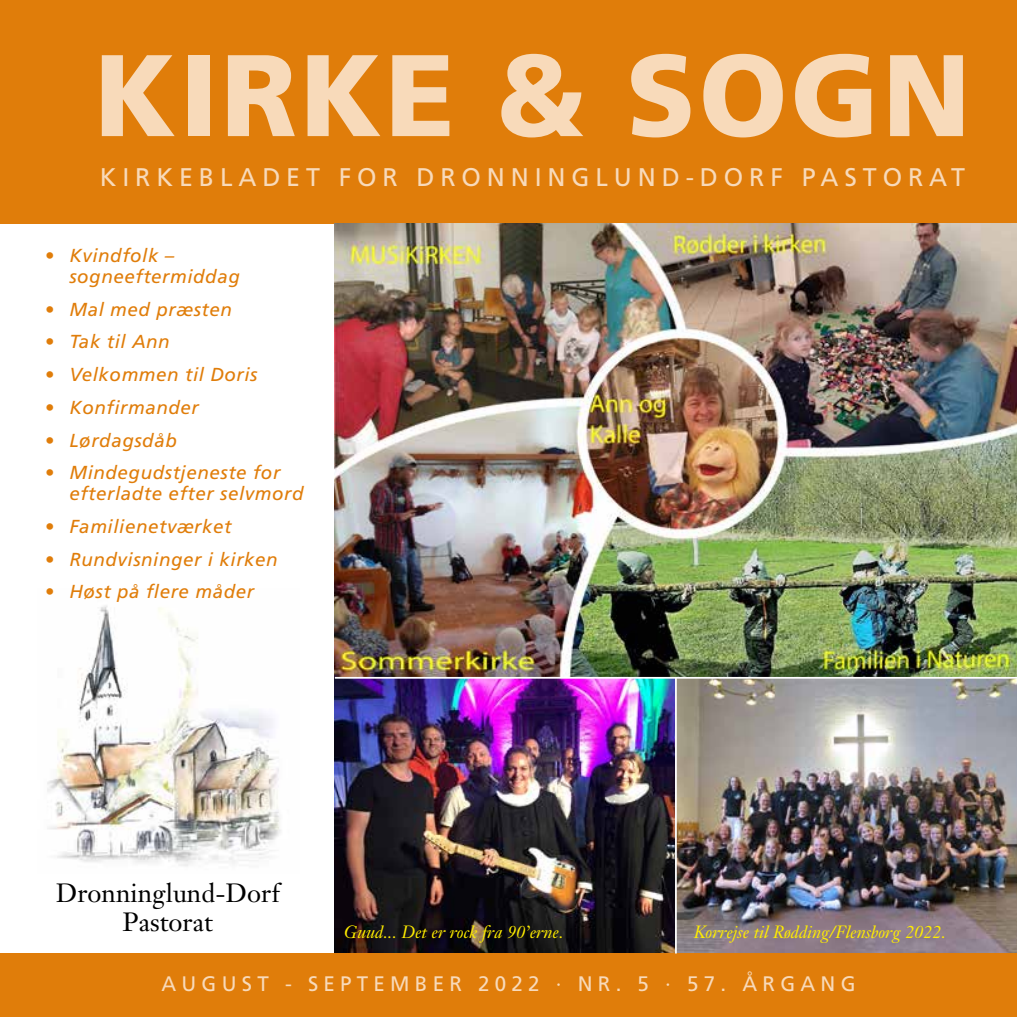
<style>
.page{position:relative;width:1017px;height:1017px;background:#fff}
.page>*{position:absolute;margin:0;border:0;box-sizing:border-box;transform-origin:0 0}
.t1{font:900 115.85px "Frutiger";letter-spacing:.03em;color:#f8daba}
.t2{font:26.07px/29.2px "Janson Text";color:#000;text-align:center}
.t3{font:25.55px "Frutiger";letter-spacing:.235em;color:#f8daba}
.t4{font:21px "Frutiger";letter-spacing:.255em;color:#f8daba}
.t5{font:italic 18.9px/21px "Frutiger";letter-spacing:.03em;color:#e07d0a}
.t6{font:italic 17.5px "Janson Text";color:#ffed00}
</style>
<div class="page">
<img style="left:335px;top:223px;width:682px;height:730px">
<img style="left:677px;top:679px;width:340px;height:274px">
<div style="left:0;top:0;width:1017px;height:223px;background:#e07d0a"></div>
<div style="left:0;top:953px;width:1017px;height:64px;background:#e07d0a"></div>
<img style="left:47px;top:605px;width:234px;height:261px">
<hr style="left:675px;top:639px;width:2px;height:314px;background:#fff">
<hr style="left:335px;top:677px;width:682px;height:2px;background:#fff">
<h1 class="t1" style="left:94px;top:26px;width:878px">KIRKE &amp; SOGN</h1>
<h3 class="t3" style="left:100px;top:162px;width:867px">KIRKEBLADET FOR DRONNINGLUND-DORF PASTORAT</h3>
<p class="t5" style="left:69px;top:245px;width:172px;text-indent:-25px">• Kvindfolk – sogneeftermiddag</p>
<p class="t5" style="left:45px;top:298px;width:189px">• Mal med præsten</p>
<p class="t5" style="left:45px;top:331px;width:127px">• Tak til Ann</p>
<p class="t5" style="left:45px;top:364px;width:214px">• Velkommen til Doris</p>
<p class="t5" style="left:45px;top:397px;width:156px">• Konfirmander</p>
<p class="t5" style="left:45px;top:429px;width:134px">• Lørdagsdåb</p>
<p class="t5" style="left:69px;top:462px;width:236px;text-indent:-25px">• Mindegudstjeneste for efterladte efter selvmord</p>
<p class="t5" style="left:45px;top:516px;width:188px">• Familienetværket</p>
<p class="t5" style="left:45px;top:548px;width:234px">• Rundvisninger i kirken</p>
<p class="t5" style="left:45px;top:581px;width:211px">• Høst på flere måder</p>
<h2 class="t2" style="left:56px;top:878px;width:225px">Dronninglund-Dorf<br>Pastorat</h2>
<p class="t6" style="left:344px;top:921px;width:221px">Guud... Det er rock fra 90’erne.</p>
<p class="t6" style="left:694px;top:921px;width:253px">Korrejse til Rødding/Flensborg 2022.</p>
<p class="t4" style="left:161px;top:972px;width:696px">AUGUST - SEPTEMBER 2022 · NR. 5 · 57. ÅRGANG</p>
</div>
